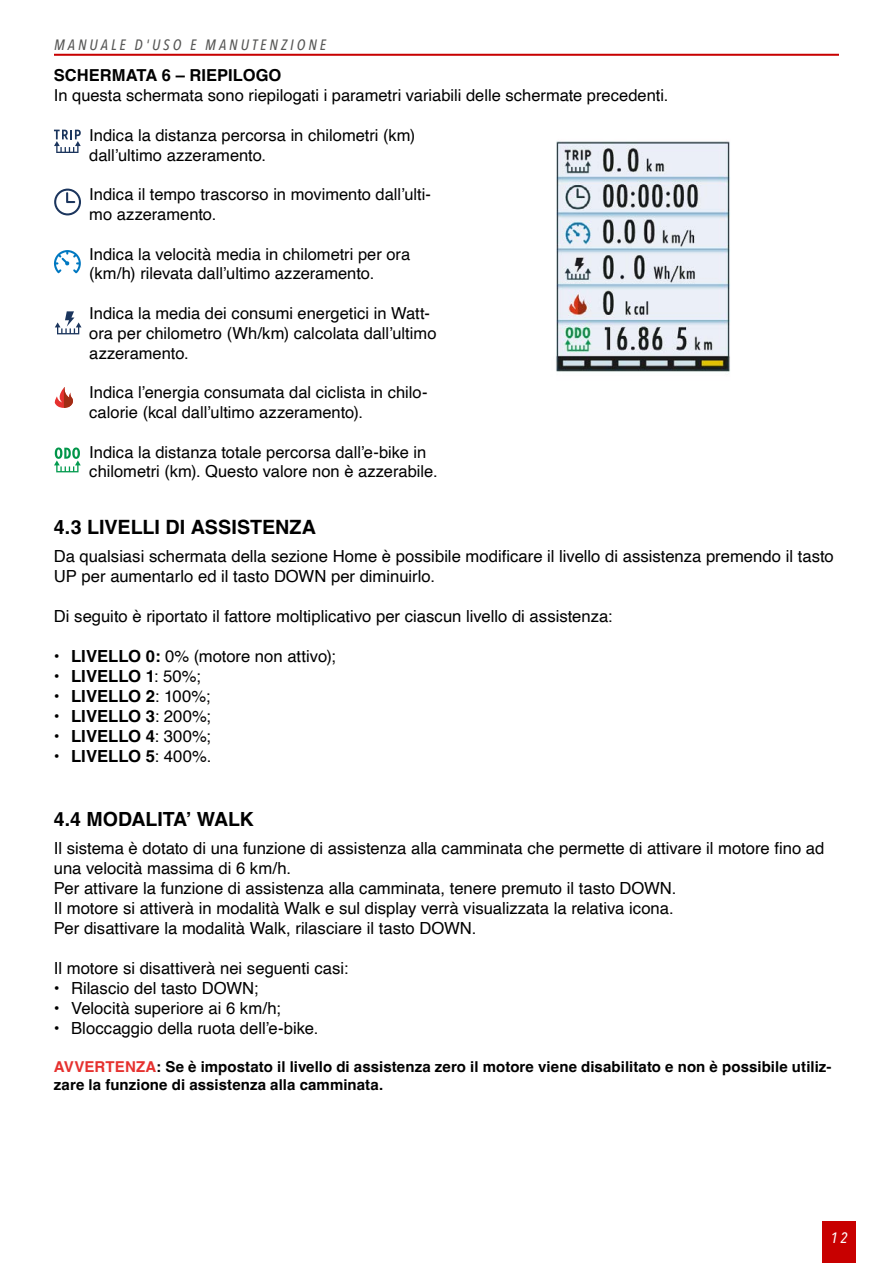
<style>
.page{position:relative;width:893px;height:1263px;background:#fff}
.page>*{position:absolute;margin:0;border:0;box-sizing:border-box;transform-origin:0 0}
.t1{font:700 19.65px "Helvetica";color:#000}
.t2{font:700 19.5px "Helvetica";color:#000}
.t3{font:16.65px/20px "Helvetica";color:#000}
.t4{font:700 16.65px "Helvetica";color:#000}
.t5{font:16.5px/19.8px "Helvetica";color:#000}
.t6{font:700 16.5px "Helvetica";letter-spacing:.005em;color:#000}
.t7{font:700 15px/18px "Helvetica";letter-spacing:.005em;color:#000}
.t8{font:italic 500 15px "Avenir Next Condensed";letter-spacing:.2em;color:#575756}
.t9{font:italic 500 15px "Avenir Next Condensed";color:#fff}
.s1{font-weight:700}
.s2{font-weight:400}
.s3{color:#e6312f}
</style>
<div class="page">
<div style="left:822px;top:1222px;width:33px;height:41px;background:#c80000"></div>
<hr style="left:54px;top:54px;width:785px;height:2px;background:#c80000">
<svg style="left:54px;top:189px;width:27px;height:26px"></svg>
<svg style="left:54px;top:250px;width:27px;height:23px"></svg>
<svg style="left:55px;top:311px;width:27px;height:23px"></svg>
<svg style="left:54px;top:130px;width:27px;height:23px"></svg>
<svg style="left:54px;top:387px;width:19px;height:21px"></svg>
<svg style="left:54px;top:447px;width:27px;height:25px"></svg>
<img style="left:556px;top:141px;width:174px;height:231px">
<p class="t8" style="left:54px;top:35px;width:274px">MANUALE D'USO E MANUTENZIONE</p>
<p class="t6" style="left:54px;top:66px;width:229px">SCHERMATA 6 – RIEPILOGO</p>
<p class="t5" style="left:54px;top:86px;width:616px">In questa schermata sono riepilogati i parametri variabili delle schermate precedenti.</p>
<p class="t5" style="left:89px;top:126px;width:328px">Indica la distanza percorsa in chilometri (km) dall’ultimo azzeramento.</p>
<p class="t5" style="left:89px;top:185px;width:343px">Indica il tempo trascorso in movimento dall’ulti&shy;mo azzeramento.</p>
<p class="t5" style="left:89px;top:244px;width:322px">Indica la velocità media in chilometri per ora (km/h) rilevata dall’ultimo azzeramento.</p>
<p class="t5" style="left:89px;top:304px;width:349px">Indica la media dei consumi energetici in Watt&shy;ora per chilometro (Wh/km) calcolata dall’ultimo azzeramento.</p>
<p class="t5" style="left:89px;top:383px;width:340px">Indica l’energia consumata dal ciclista in chilo&shy;calorie (kcal dall’ultimo azzeramento).</p>
<p class="t5" style="left:89px;top:442px;width:350px">Indica la distanza totale percorsa dall’e-bike in chilometri (km). Questo valore non è azzerabile.</p>
<p class="t1" style="left:54px;top:515px;width:264px">4.3 LIVELLI DI ASSISTENZA</p>
<p class="t3" style="left:54px;top:547px;width:781px">Da qualsiasi schermata della sezione Home è possibile modificare il livello di assistenza premendo il tasto<br>UP per aumentarlo ed il tasto DOWN per diminuirlo.</p>
<p class="t3" style="left:54px;top:607px;width:560px">Di seguito è riportato il fattore moltiplicativo per ciascun livello di assistenza:</p>
<p class="t3" style="left:54px;top:647px;width:283px">• <span class="s1">LIVELLO 0:</span> 0% (motore non attivo);</p>
<p class="t4" style="left:54px;top:666px;width:148px"><span class="s2">•</span> LIVELLO 1<span class="s2">: 50%;</span></p>
<p class="t4" style="left:54px;top:686px;width:158px"><span class="s2">•</span> LIVELLO 2<span class="s2">: 100%;</span></p>
<p class="t4" style="left:54px;top:706px;width:159px"><span class="s2">•</span> LIVELLO 3<span class="s2">: 200%;</span></p>
<p class="t4" style="left:54px;top:726px;width:158px"><span class="s2">•</span> LIVELLO 4<span class="s2">: 300%;</span></p>
<p class="t4" style="left:54px;top:746px;width:159px"><span class="s2">•</span> LIVELLO 5<span class="s2">: 400%.</span></p>
<p class="t2" style="left:54px;top:807px;width:202px">4.4 MODALITA’ WALK</p>
<p class="t3" style="left:54px;top:839px;width:772px">Il sistema è dotato di una funzione di assistenza alla camminata che permette di attivare il motore fino ad una velocità massima di 6 km/h.<br>Per attivare la funzione di assistenza alla camminata, tenere premuto il tasto DOWN.<br>Il motore si attiverà in modalità Walk e sul display verrà visualizzata la relativa icona.<br>Per disattivare la modalità Walk, rilasciare il tasto DOWN.</p>
<p class="t3" style="left:54px;top:959px;width:296px">Il motore si disattiverà nei seguenti casi:</p>
<p class="t3" style="left:54px;top:979px;width:206px">• Rilascio del tasto DOWN;</p>
<p class="t3" style="left:54px;top:999px;width:228px">• Velocità superiore ai 6 km/h;</p>
<p class="t3" style="left:54px;top:1019px;width:266px">• Bloccaggio della ruota dell’e-bike.</p>
<p class="t7" style="left:54px;top:1060px;width:779px"><span class="s3">AVVERTENZA</span>: Se è impostato il livello di assistenza zero il motore viene disabilitato e non è possibile utiliz&shy;zare la funzione di assistenza alla camminata.</p>
<p class="t9" style="left:830px;top:1229px;width:19px">12</p>
</div>
